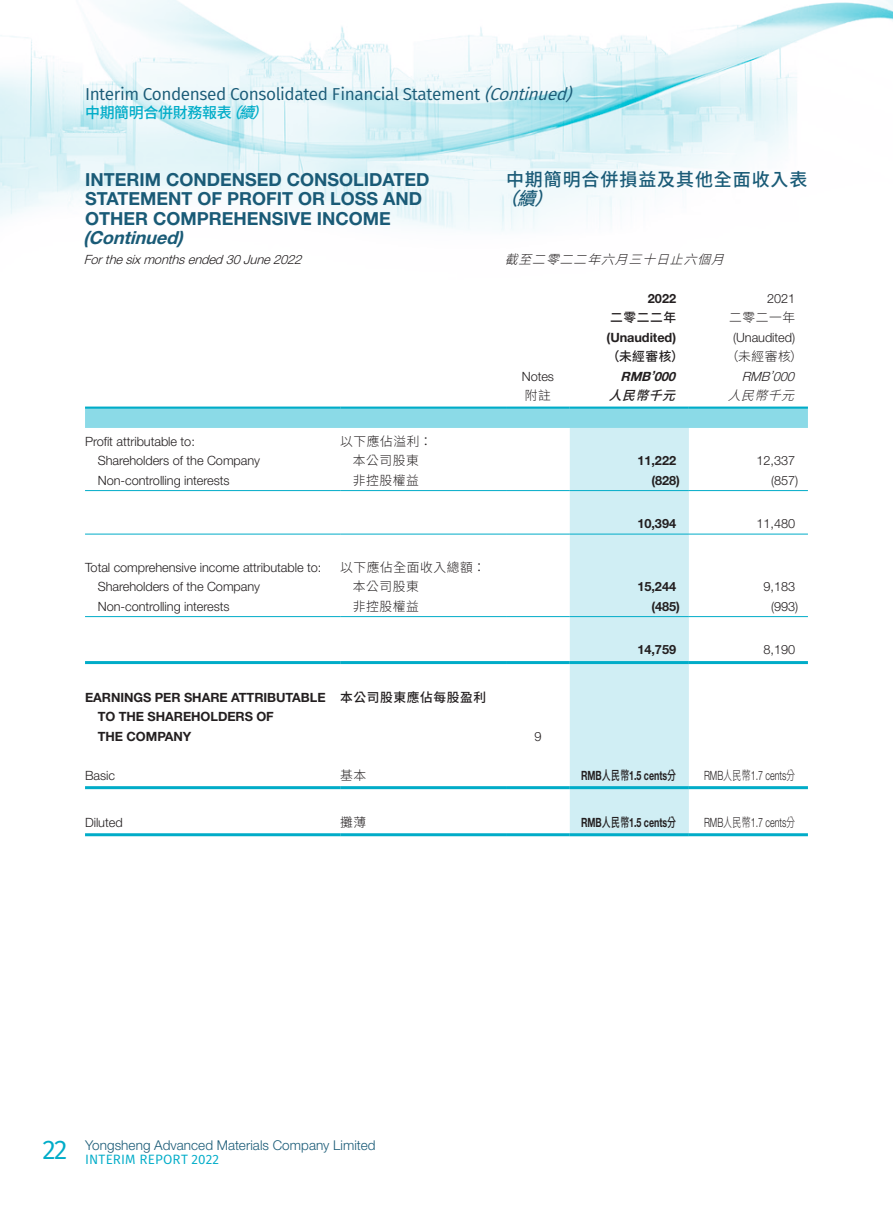
<style>
.page{position:relative;width:893px;height:1212px;background:#fff}
.page>*{position:absolute;margin:0;border:0;box-sizing:border-box;transform-origin:0 0}
.Heading_1{font:700 18px/19.5px "Helvetica Neue LT Std";color:#1a5b77}
.C_Heading_1{font:500 18px/19.5px "Source Han Sans TC";letter-spacing:.05em;color:#1a5b77}
.t1{font:17.25px "Fira Sans";letter-spacing:-.025em;color:#1a5b77}
.t2{font:500 15px "Source Han Sans TC";letter-spacing:-.025em;color:#00acc8}
.t3{font:300 13.5px "Helvetica Neue LT Std";letter-spacing:.005em;color:#1a5b77}
.t4{font:13.5px "Fira Sans";letter-spacing:.01em;color:#00acc8}
.Body_Text{font:300 12.75px "Helvetica Neue LT Std";letter-spacing:-.005em;color:#231f20}
.Body_Text-2{font:700 12.75px/19.5px "Helvetica Neue LT Std";letter-spacing:-.005em;color:#231f20}
.Body_Text-3{font:300 12.75px "Source Han Sans TC";letter-spacing:.045em;color:#231f20}
.Body_Text-4{font:italic 300 12.75px "Helvetica Neue LT Std";color:#231f20}
.Body_Text-5{font:700 12.75px "Helvetica Neue LT Std";letter-spacing:-.005em;color:#231f20;scale:.7 1}
.Body_Text-6{font:300 12.75px "Helvetica Neue LT Std";letter-spacing:-.005em;color:#231f20;scale:.7 1}
.Body_Text-7{font:500 12.75px "Source Han Sans TC";letter-spacing:.045em;color:#231f20}
.C_Body_Text{font:italic 300 12.75px "Source Han Sans TC";color:#231f20}
.Body_Text-8{font:italic 700 12.75px "Helvetica Neue LT Std";color:#231f20}
.Body_Text-9{font:italic 500 12.75px "Source Han Sans TC";color:#231f20}
.Body_Text-10{font:italic 300 12.75px "Source Han Sans TC";color:#231f20}
.s1{font-style:italic}
.s2{font-family:"Source Han Sans TC";font-weight:500}
.s3{font-family:"Source Han Sans TC"}
</style>
<div class="page">
<img style="left:0;top:0;width:893px;height:231px">
<div style="left:570px;top:428px;width:119px;height:405px;background:#d0eef4"></div>
<hr style="left:85px;top:490px;width:255px;height:1px;background:#00acc8">
<hr style="left:340px;top:490px;width:166px;height:1px;background:#00acc8">
<hr style="left:506px;top:490px;width:64px;height:1px;background:#00acc8">
<hr style="left:570px;top:490px;width:119px;height:1px;background:#00acc8">
<hr style="left:689px;top:490px;width:119px;height:1px;background:#00acc8">
<hr style="left:85px;top:534px;width:255px;height:1px;background:#00acc8">
<hr style="left:340px;top:534px;width:166px;height:1px;background:#00acc8">
<hr style="left:506px;top:534px;width:64px;height:1px;background:#00acc8">
<hr style="left:570px;top:534px;width:119px;height:1px;background:#00acc8">
<hr style="left:689px;top:534px;width:119px;height:1px;background:#00acc8">
<hr style="left:85px;top:616px;width:255px;height:1px;background:#00acc8">
<hr style="left:340px;top:616px;width:166px;height:1px;background:#00acc8">
<hr style="left:506px;top:616px;width:64px;height:1px;background:#00acc8">
<hr style="left:570px;top:616px;width:119px;height:1px;background:#00acc8">
<hr style="left:689px;top:616px;width:119px;height:1px;background:#00acc8">
<hr style="left:85px;top:661px;width:255px;height:3px;background:#00acc8">
<hr style="left:340px;top:661px;width:166px;height:3px;background:#00acc8">
<hr style="left:506px;top:661px;width:64px;height:3px;background:#00acc8">
<hr style="left:570px;top:661px;width:119px;height:3px;background:#00acc8">
<hr style="left:689px;top:661px;width:119px;height:3px;background:#00acc8">
<hr style="left:85px;top:786px;width:255px;height:3px;background:#00acc8">
<hr style="left:340px;top:786px;width:166px;height:3px;background:#00acc8">
<hr style="left:506px;top:786px;width:64px;height:3px;background:#00acc8">
<hr style="left:570px;top:786px;width:119px;height:3px;background:#00acc8">
<hr style="left:689px;top:786px;width:119px;height:3px;background:#00acc8">
<hr style="left:85px;top:833px;width:255px;height:3px;background:#00acc8">
<hr style="left:340px;top:833px;width:166px;height:3px;background:#00acc8">
<hr style="left:506px;top:833px;width:64px;height:3px;background:#00acc8">
<hr style="left:570px;top:833px;width:119px;height:3px;background:#00acc8">
<hr style="left:689px;top:833px;width:119px;height:3px;background:#00acc8">
<div style="left:85px;top:409px;width:723px;height:19px;background:#8bdae7"></div>
<hr style="left:85px;top:407px;width:255px;height:2px;background:#00acc8">
<hr style="left:340px;top:407px;width:166px;height:2px;background:#00acc8">
<hr style="left:506px;top:407px;width:64px;height:2px;background:#00acc8">
<hr style="left:570px;top:407px;width:119px;height:2px;background:#00acc8">
<hr style="left:689px;top:407px;width:119px;height:2px;background:#00acc8">
<h2 class="t1" style="left:85px;top:82px;width:494px">Interim Condensed Consolidated Financial Statement <span class="s1">(Continued)</span></h2>
<p class="t2" style="left:85px;top:104px;width:195px">中期簡明合併財務報表<span class="s1">（續）</span></p>
<p class="Heading_1" style="left:83px;top:169px;width:348px">INTERIM CONDENSED CONSOLIDATED<br>STATEMENT OF PROFIT OR LOSS AND<br>OTHER COMPREHENSIVE INCOME <span class="s1">(Continued)</span></p>
<p class="Body_Text-4" style="left:84px;top:252px;width:223px">Forthesixmonthsended30June2022</p>
<p class="C_Heading_1" style="left:500px;top:170px;width:309px;text-indent:6px">中期簡明合併損益及其他全面收入表<span class="s1">（續）</span></p>
<p class="C_Body_Text" style="left:505px;top:252px;width:231px">截至二零二二年六月三十日止六個月</p>
<p class="Body_Text-2" style="left:648px;top:288px;width:30px">2022</p>
<p class="Body_Text" style="left:767px;top:291px;width:30px">2021</p>
<p class="Body_Text-7" style="left:610px;top:311px;width:68px">二零二二年</p>
<p class="Body_Text-3" style="left:729px;top:311px;width:68px">二零二一年</p>
<p class="Body_Text-2" style="left:607px;top:327px;width:71px">(Unaudited)</p>
<p class="Body_Text" style="left:733px;top:330px;width:63px">(Unaudited)</p>
<p class="Body_Text-7" style="left:607px;top:350px;width:79px">（未經審核）</p>
<p class="Body_Text-3" style="left:726px;top:350px;width:79px">（未經審核）</p>
<p class="Body_Text" style="left:522px;top:369px;width:34px">Notes</p>
<p class="Body_Text-8" style="left:621px;top:368px;width:60px">RMB’000</p>
<p class="Body_Text-4" style="left:742px;top:369px;width:58px">RMB’000</p>
<p class="Body_Text-3" style="left:525px;top:389px;width:28px">附註</p>
<p class="Body_Text-9" style="left:609px;top:389px;width:77px">人民幣千元</p>
<p class="Body_Text-10" style="left:728px;top:389px;width:77px">人民幣千元</p>
<p class="Body_Text" style="left:85px;top:434px;width:111px">Profit attributable to:</p>
<p class="Body_Text-3" style="left:340px;top:434px;width:94px">以下應佔溢利：</p>
<p class="Body_Text" style="left:98px;top:453px;width:164px">Shareholders of the Company</p>
<p class="Body_Text-3" style="left:353px;top:453px;width:68px">本公司股東</p>
<p class="Body_Text-2" style="left:637px;top:451px;width:40px">11,222</p>
<p class="Body_Text" style="left:756px;top:453px;width:40px">12,337</p>
<p class="Body_Text" style="left:98px;top:473px;width:133px">Non-controlling interests</p>
<p class="Body_Text-3" style="left:353px;top:473px;width:68px">非控股權益</p>
<p class="Body_Text-2" style="left:651px;top:470px;width:30px">(828)</p>
<p class="Body_Text" style="left:771px;top:473px;width:29px">(857)</p>
<p class="Body_Text-2" style="left:637px;top:514px;width:40px">10,394</p>
<p class="Body_Text" style="left:756px;top:516px;width:40px">11,480</p>
<p class="Body_Text" style="left:85px;top:560px;width:238px">Total comprehensive income attributable to:</p>
<p class="Body_Text-3" style="left:340px;top:560px;width:147px">以下應佔全面收入總額：</p>
<p class="Body_Text" style="left:98px;top:579px;width:164px">Shareholders of the Company</p>
<p class="Body_Text-3" style="left:353px;top:579px;width:68px">本公司股東</p>
<p class="Body_Text-2" style="left:637px;top:577px;width:40px">15,244</p>
<p class="Body_Text" style="left:763px;top:579px;width:33px">9,183</p>
<p class="Body_Text" style="left:98px;top:599px;width:133px">Non-controlling interests</p>
<p class="Body_Text-3" style="left:353px;top:599px;width:68px">非控股權益</p>
<p class="Body_Text-2" style="left:651px;top:596px;width:30px">(485)</p>
<p class="Body_Text" style="left:771px;top:599px;width:29px">(993)</p>
<p class="Body_Text-2" style="left:637px;top:640px;width:40px">14,759</p>
<p class="Body_Text" style="left:763px;top:642px;width:33px">8,190</p>
<p class="Body_Text-2" style="left:98px;top:687px;width:229px;text-indent:-13px">EARNINGS PER SHARE ATTRIBUTABLE<br>TO THE SHAREHOLDERS OF<br>THE COMPANY</p>
<p class="Body_Text-7" style="left:340px;top:690px;width:147px">本公司股東應佔每股盈利</p>
<p class="Body_Text" style="left:534px;top:728px;width:9px">9</p>
<p class="Body_Text" style="left:85px;top:767px;width:31px">Basic</p>
<p class="Body_Text-3" style="left:340px;top:768px;width:28px">基本</p>
<p class="Body_Text-5" style="left:581px;top:767px;width:137px">RMB<span class="s2">人民幣</span>1.5 cents<span class="s2">分</span></p>
<p class="Body_Text-6" style="left:704px;top:767px;width:132px">RMB<span class="s3">人民幣</span>1.7 cents<span class="s3">分</span></p>
<p class="Body_Text" style="left:85px;top:814px;width:39px">Diluted</p>
<p class="Body_Text-3" style="left:340px;top:815px;width:28px">攤薄</p>
<p class="Body_Text-5" style="left:581px;top:814px;width:137px">RMB<span class="s2">人民幣</span>1.5 cents<span class="s2">分</span></p>
<p class="Body_Text-6" style="left:704px;top:814px;width:132px">RMB<span class="s3">人民幣</span>1.7 cents<span class="s3">分</span></p>
<p class="t3" style="left:85px;top:1137px;width:292px">Yongsheng Advanced Materials Company Limited</p>
<p class="t4" style="left:42px;top:1149px;width:178px"><sup>22</sup> INTERIM REPORT 2022</p>
</div>
